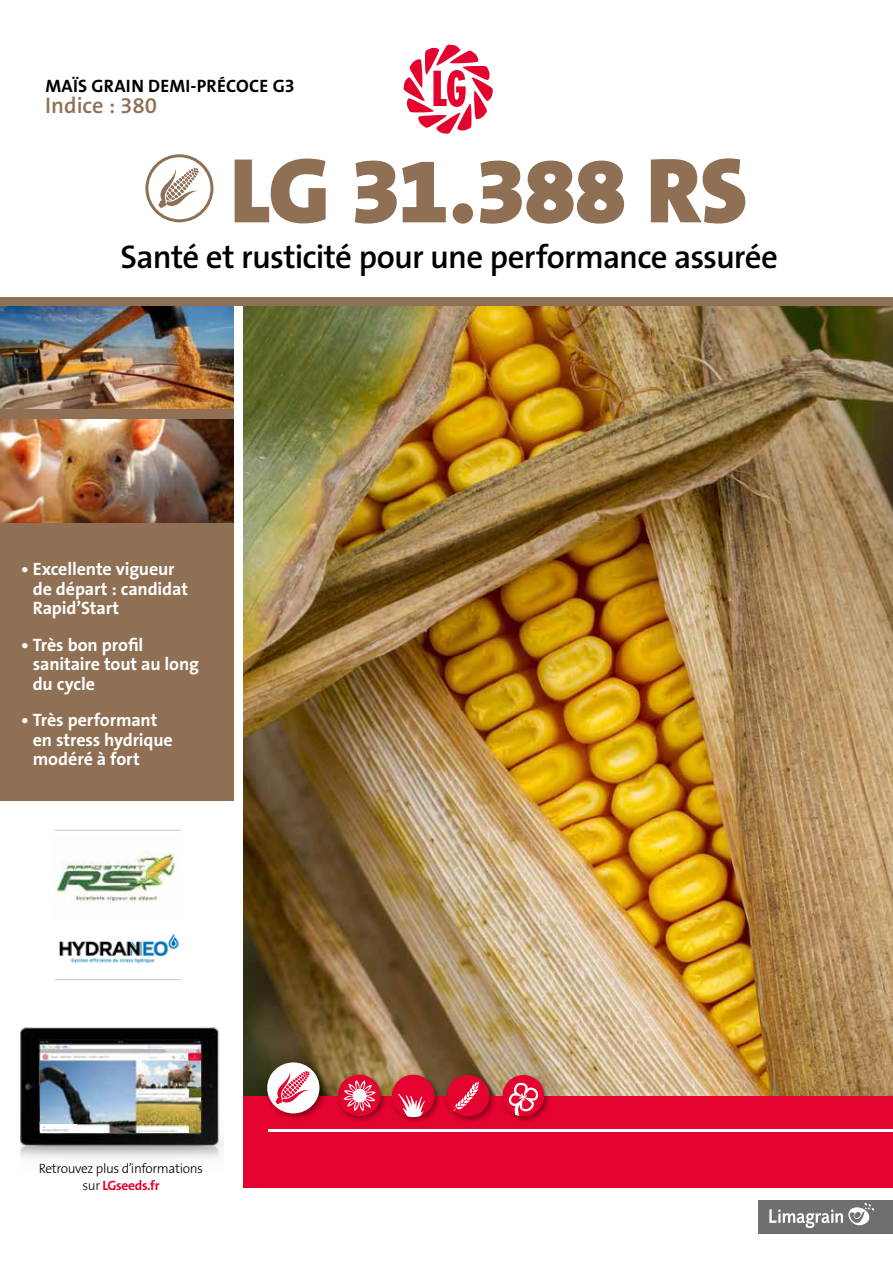
<style>
.page{position:relative;width:893px;height:1263px;background:#fff}
.page>*{position:absolute;margin:0;border:0;box-sizing:border-box;transform-origin:0 0}
.t1{font:900 93px "The Sans B W9";letter-spacing:-.02em;color:#8f7054}
.t2{font:600 33px "The Sans B W6";letter-spacing:-.025em;color:#000}
.t3{font:600 22.5px "The Sans B W6";color:#8f7054}
.t4{font:700 18px/19.5px "The Sans B W7";letter-spacing:-.005em;color:#fff}
.t5{font:700 18px "The Sans B W7";letter-spacing:.015em;color:#000}
.t6{font:300 13.5px "The Sans B W3";letter-spacing:-.025em;color:#000}
.t7{font:700 13.5px "The Sans B W7";letter-spacing:-.025em;color:#e4032e}
.s1{font-family:"The Sans B W3";font-weight:300;color:#000}
</style>
<div class="page">
<img style="left:244px;top:306px;width:649px;height:790px">
<div style="left:0;top:302px;width:234px;height:499px;background:#8f7054"></div>
<div style="left:0;top:298px;width:893px;height:8px;background:#8f7054"></div>
<img style="left:59px;top:934px;width:120px;height:30px">
<hr style="left:55px;top:979px;width:126px;height:1px;background:#d0d0d0">
<hr style="left:55px;top:830px;width:126px;height:1px;background:#d0d0d0">
<svg style="left:145px;top:154px;width:68px;height:68px"></svg>
<svg style="left:403px;top:44px;width:90px;height:90px"></svg>
<div style="left:758px;top:1200px;width:135px;height:33px;background:#706f6f"></div>
<svg style="left:769px;top:1203px;width:105px;height:26px"></svg>
<div style="left:243px;top:1096px;width:650px;height:92px;background:#e4032e"></div>
<hr style="left:268px;top:1129px;width:625px;height:3px;background:#fff">
<img style="left:0;top:420px;width:234px;height:102px">
<img style="left:0;top:306px;width:234px;height:103px">
<img style="left:54px;top:851px;width:122px;height:53px">
<img style="left:21px;top:1027px;width:203px;height:132px">
<img style="left:40px;top:1061px;width:161px;height:72px">
<img style="left:41px;top:1124px;width:35px;height:9px">
<img style="left:262px;top:1057px;width:66px;height:62px">
<div style="left:267px;top:1062px;width:52px;height:51px;background:#fff;border-radius:50%"></div>
<svg style="left:275px;top:1071px;width:35px;height:33px"></svg>
<img style="left:336px;top:1072px;width:51px;height:49px">
<div style="left:338px;top:1075px;width:42px;height:41px;background:#e4032e;border-radius:50%"></div>
<svg style="left:343px;top:1080px;width:33px;height:31px"></svg>
<img style="left:390px;top:1072px;width:51px;height:50px">
<div style="left:392px;top:1075px;width:42px;height:42px;background:#e4032e;border-radius:50%"></div>
<svg style="left:398px;top:1093px;width:27px;height:24px"></svg>
<img style="left:445px;top:1072px;width:51px;height:50px">
<svg style="left:447px;top:1075px;width:42px;height:41px"></svg>
<img style="left:502px;top:1072px;width:51px;height:49px">
<div style="left:503px;top:1075px;width:41px;height:41px;background:#e4032e;border-radius:50%"></div>
<svg style="left:509px;top:1083px;width:29px;height:33px"></svg>
<p class="t5" style="left:45px;top:74px;width:251px">MAÏS GRAIN DEMI-PRÉCOCE G3</p>
<p class="t3" style="left:45px;top:91px;width:113px">Indice : 380</p>
<h1 class="t1" style="left:230px;top:131px;width:518px">LG 31.388 RS</h1>
<h2 class="t2" style="left:121px;top:235px;width:659px">Santé et rusticité pour une performance assurée</h2>
<p class="t4" style="left:33px;top:559px;width:157px;text-indent:-12px">• Excellente vigueur de départ : candidat<br>Rapid’Start</p>
<p class="t4" style="left:33px;top:635px;width:168px;text-indent:-12px">• Très bon profil sanitaire tout au long du cycle</p>
<p class="t4" style="left:33px;top:710px;width:142px;text-indent:-12px">• Très performant en stress hydrique modéré à fort</p>
<p class="t6" style="left:39px;top:1160px;width:166px">Retrouvez plus d’informations</p>
<p class="t7" style="left:82px;top:1176px;width:79px"><span class="s1">sur</span> LGseeds.fr</p>
</div>
